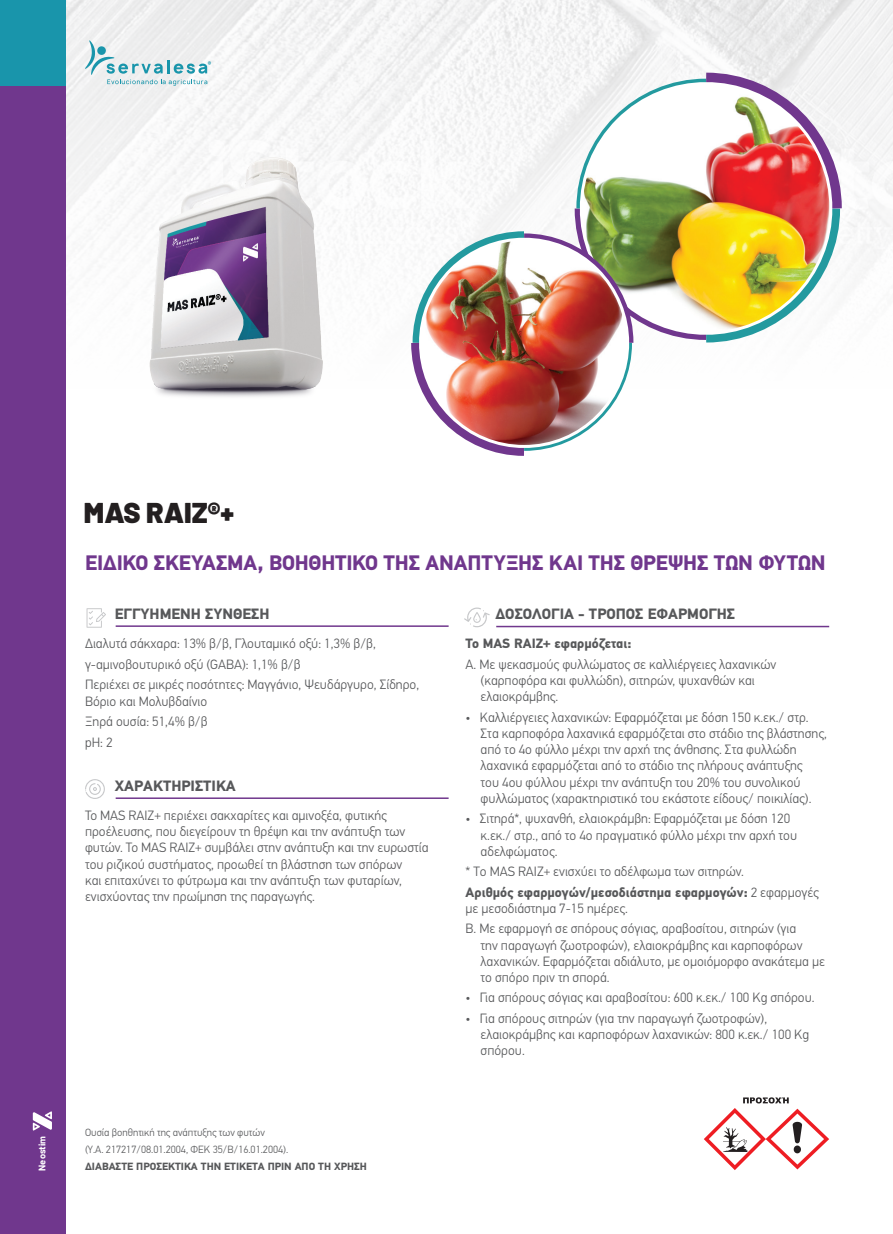
<style>
.page{position:relative;width:893px;height:1234px;background:#fff}
.page>*{position:absolute;margin:0;border:0;box-sizing:border-box;transform-origin:0 0}
.t1{font:900 28.65px "Barlow";color:#231f20}
.t2{font:700 21px "PF Din Text Pro";letter-spacing:-.01em;color:#70378d}
.t3{font:700 15px "PF Din Text Pro";color:#57585a}
.t4{font:300 13.5px/16.2px "PF Din Text Pro";color:#57585a}
.t5{font:700 13.5px/16.2px "PF Din Text Pro";color:#57585a}
.t6{font:300 10.5px "PF Din Text Pro";color:#57585a}
.t7{font:700 10.5px "PF Din Text Pro";color:#57585a}
.t8{font:700 9.3px "Barlow";color:#fff}
.s1{font-weight:300}
</style>
<div class="page">
<img style="left:65px;top:0;width:828px;height:623px">
<div style="left:0;top:0;width:65px;height:1233px;background:#70378d"></div>
<div style="left:0;top:0;width:65px;height:85px;background:#1995ab"></div>
<img style="left:142px;top:154px;width:189px;height:245px">
<svg style="left:87px;top:608px;width:19px;height:19px"></svg>
<svg style="left:33px;top:1111px;width:19px;height:19px"></svg>
<hr style="left:116px;top:625px;width:333px;height:1px;background:#70378d">
<hr style="left:116px;top:797px;width:333px;height:1px;background:#70378d">
<svg style="left:85px;top:779px;width:20px;height:19px"></svg>
<hr style="left:496px;top:625px;width:333px;height:2px;background:#70378d">
<svg style="left:464px;top:607px;width:26px;height:20px"></svg>
<svg style="left:704px;top:1097px;width:125px;height:72px"></svg>
<svg style="left:403px;top:63px;width:448px;height:400px"></svg>
<svg style="left:409px;top:227px;width:230px;height:231px"></svg>
<img style="left:422px;top:241px;width:204px;height:204px;border-radius:102px">
<svg style="left:85px;top:40px;width:126px;height:46px"></svg>
<p class="t8" style="left:35px;top:1170px;width:36px;rotate:-90deg">Neostim</p>
<h1 class="t1" style="left:84px;top:491px;width:152px">MAS RAIZ®+</h1>
<p class="t2" style="left:85px;top:550px;width:742px">ΕΙΔΙΚO ΣΚΕΥΑΣΜΑ, ΒΟΗΘΗΤΙΚΟ ΤΗΣ ΑΝAΠΤΥΞΗΣ ΚΑΙ ΤΗΣ ΘΡEΨΗΣ ΤΩΝ ΦΥΤΩΝ</p>
<p class="t3" style="left:495px;top:605px;width:241px">ΔΟΣΟΛΟΓΙΑ - ΤΡΟΠΟΣ ΕΦΑΡΜΟΓΗΣ</p>
<p class="t5" style="left:466px;top:635px;width:167px">Το MAS RAIZ+ εφαρμόζεται:</p>
<p class="t4" style="left:481px;top:656px;width:297px;text-indent:-15px">Α. Με ψεκασμούς φυλλώματος σε καλλιέργειες λαχανικών (καρποφόρα και φυλλώδη), σιτηρών, ψυχανθών και ελαιοκράμβης.</p>
<p class="t4" style="left:481px;top:709px;width:348px;text-indent:-15px">• Καλλιέργειες λαχανικών: Εφαρμόζεται με δόση 150 κ.εκ./ στρ.<br>Στα καρποφόρα λαχανικά εφαρμόζεται στο στάδιο της βλάστησης, από το 4ο φύλλο μέχρι την αρχή της άνθησης. Στα φυλλώδη λαχανικά εφαρμόζεται από το στάδιο της πλήρους ανάπτυξης<br>του 4ου φύλλου μέχρι την ανάπτυξη του 20% του συνολικού φυλλώματος (χαρακτηριστικό του εκάστοτε είδους/ ποικιλίας).</p>
<p class="t4" style="left:481px;top:810px;width:318px;text-indent:-15px">• Σιτηρά*, ψυχανθή, ελαιοκράμβη: Εφαρμόζεται με δόση 120 κ.εκ./ στρ., από το 4ο πραγματικό φύλλο μέχρι την αρχή του αδελφώματος.</p>
<p class="t4" style="left:466px;top:863px;width:280px">* To MAS RAIZ+ ενισχύει το αδέλφωμα των σιτηρών.</p>
<p class="t5" style="left:466px;top:883px;width:355px">Αριθμός εφαρμογών/μεσοδιάστημα εφαρμογών: <span class="s1">2 εφαρμογές με μεσοδιάστημα 7-15 ημέρες.</span></p>
<p class="t4" style="left:481px;top:920px;width:346px;text-indent:-15px">Β. Με εφαρμογή σε σπόρους σόγιας, αραβοσίτου, σιτηρών (για<br>την παραγωγή ζωοτροφών), ελαιοκράμβης και καρποφόρων λαχανικών. Εφαρμόζεται αδιάλυτο, με ομοιόμορφο ανακάτεμα με το σπόρο πριν τη σπορά.</p>
<p class="t4" style="left:466px;top:989px;width:350px">• Για σπόρους σόγιας και αραβοσίτου: 600 κ.εκ./ 100 Kg σπόρου.</p>
<p class="t4" style="left:481px;top:1009px;width:330px;text-indent:-15px">• Για σπόρους σιτηρών (για την παραγωγή ζωοτροφών), ελαιοκράμβης και καρποφόρων λαχανικών: 800 κ.εκ./ 100 Kg σπόρου.</p>
<p class="t3" style="left:115px;top:605px;width:156px">ΕΓΓΥΗΜΕΝΗ ΣΥΝΘΕΣΗ</p>
<p class="t4" style="left:85px;top:635px;width:293px">Διαλυτά σάκχαρα: 13% β/β, Γλουταμικό οξύ: 1,3% β/β,</p>
<p class="t4" style="left:85px;top:656px;width:217px">γ-αμινοβουτυρικό οξύ (GABA): 1,1% β/β</p>
<p class="t4" style="left:85px;top:676px;width:336px">Περιέχει σε μικρές ποσότητες: Μαγγάνιο, Ψευδάργυρο, Σίδηρο,<br>Βόριο και Μολυβδαίνιο</p>
<p class="t4" style="left:85px;top:713px;width:124px">Ξηρά ουσία: 51,4% β/β</p>
<p class="t4" style="left:85px;top:733px;width:29px">pH: 2</p>
<p class="t3" style="left:115px;top:776px;width:122px">ΧΑΡΑΚΤΗΡΙΣΤΙΚΑ</p>
<p class="t4" style="left:85px;top:807px;width:345px">Το MAS RAIZ+ περιέχει σακχαρίτες και αμινοξέα, φυτικής προέλευσης, που διεγείρουν τη θρέψη και την ανάπτυξη των φυτών. Το MAS RAIZ+ συμβάλει στην ανάπτυξη και την ευρωστία του ριζικού συστήματος, προωθεί τη βλάστηση των σπόρων<br>και επιταχύνει το φύτρωμα και την ανάπτυξη των φυταρίων, ενισχύοντας την πρωίμηση της παραγωγής.</p>
<p class="t6" style="left:85px;top:1126px;width:181px">Ουσία βοηθητική της ανάπτυξης των φυτών</p>
<p class="t6" style="left:85px;top:1143px;width:205px">(Υ.Α. 217217/08.01.2004, ΦΕΚ 35/Β/16.01.2004).</p>
<p class="t7" style="left:85px;top:1159px;width:283px">ΔΙΑΒΑΣΤΕ ΠΡΟΣΕΚΤΙΚΑ ΤΗΝ ΕΤΙΚΕΤΑ ΠΡΙΝ ΑΠΟ ΤΗ ΧΡΗΣΗ</p>
</div>
